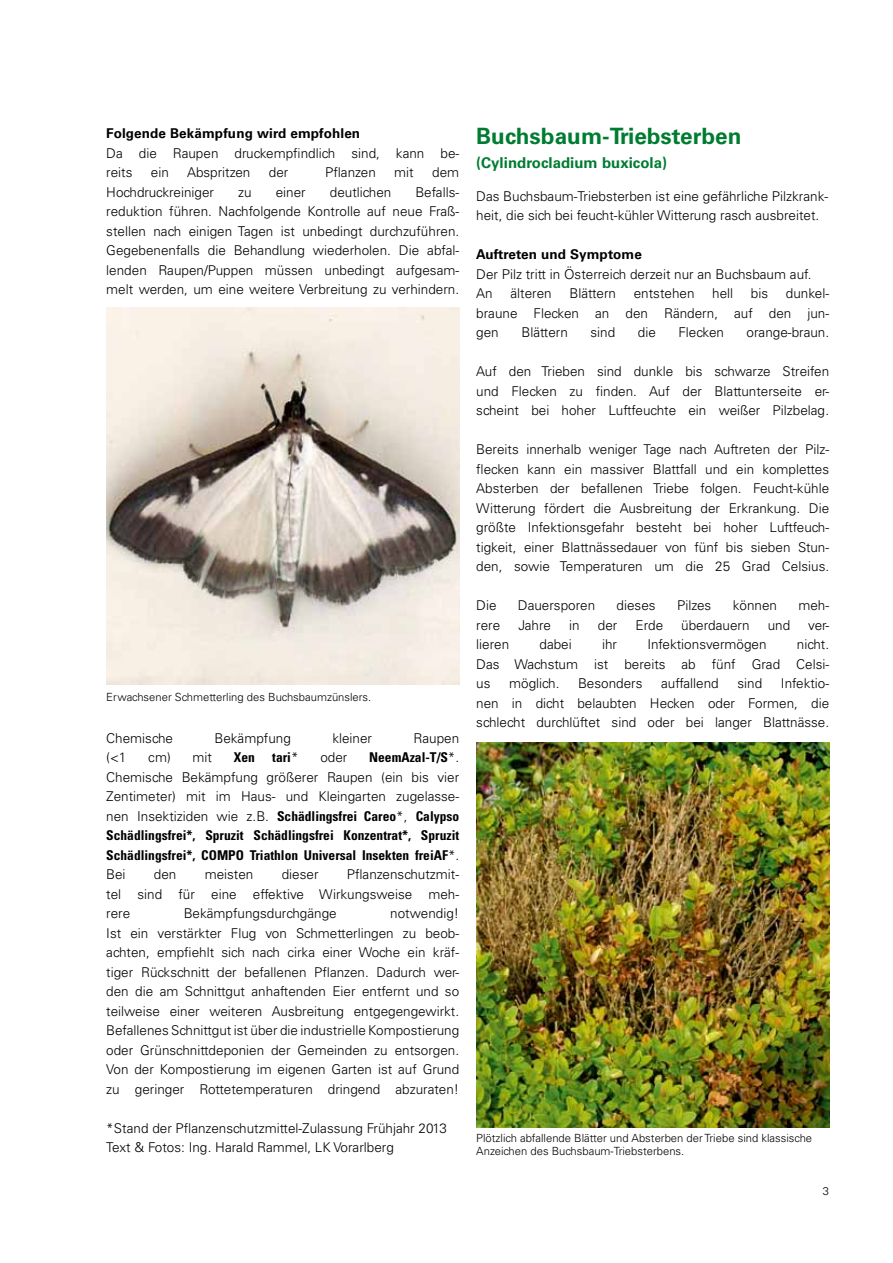
<style>
.page{position:relative;width:893px;height:1263px;background:#fff}
.page>*{position:absolute;margin:0;border:0;box-sizing:border-box;transform-origin:0 0}
.t1{font:700 22.5px "Univers LT";color:#007c31}
.t2{font:700 15px "Univers LT";color:#007c31}
.t3{font:300 13.5px/19.5px "Univers LT";color:#000;text-align:justify}
.t4{font:700 condensed 13.5px/19.5px "Univers LT";color:#000;text-align:justify}
.t5{font:700 13.5px "Univers LT";letter-spacing:.01em;color:#000}
.t6{font:300 11.25px/13.5px "Univers LT";color:#000}
.s1{font-weight:300;font-stretch:normal}
</style>
<div class="page">
<img style="left:106px;top:307px;width:353px;height:378px">
<img style="left:476px;top:742px;width:353px;height:386px">
<p class="t5" style="left:106px;top:126px;width:255px">Folgende Bekämpfung wird empfohlen</p>
<p class="t3" style="left:106px;top:143px;width:354px">Da die Raupen druckempfindlich sind, kann be&shy;reits</p>
<p class="t3" style="left:151px;top:163px;width:20px">ein</p>
<p class="t3" style="left:187px;top:163px;width:65px">Abspritzen</p>
<p class="t3" style="left:269px;top:163px;width:21px">der</p>
<p class="t3" style="left:325px;top:163px;width:52px">Pflanzen</p>
<p class="t3" style="left:394px;top:163px;width:21px">mit</p>
<p class="t3" style="left:432px;top:163px;width:29px">dem</p>
<p class="t3" style="left:106px;top:182px;width:109px">Hochdruckreiniger</p>
<p class="t3" style="left:238px;top:182px;width:15px">zu</p>
<p class="t3" style="left:276px;top:182px;width:32px">einer</p>
<p class="t3" style="left:330px;top:182px;width:63px">deutlichen</p>
<p class="t3" style="left:106px;top:182px;width:354px;text-indent:309px">Befalls&shy;reduktion führen. Nachfolgende Kontrolle auf neue Fraß&shy;stellen nach einigen Tagen ist unbedingt durchzuführen.<br>Gegebenenfalls die Behandlung wiederholen. Die abfal&shy;lenden Raupen/Puppen müssen unbedingt aufgesam&shy;melt werden, um eine weitere Verbreitung zu verhindern.</p>
<p class="t6" style="left:106px;top:690px;width:267px">Erwachsener Schmetterling des Buchsbaumzünslers.</p>
<p class="t3" style="left:106px;top:728px;width:68px">Chemische</p>
<p class="t3" style="left:215px;top:728px;width:78px">Bekämpfung</p>
<p class="t3" style="left:332px;top:728px;width:41px">kleiner</p>
<p class="t3" style="left:414px;top:728px;width:47px">Raupen</p>
<p class="t3" style="left:106px;top:748px;width:22px">(&lt;1</p>
<p class="t3" style="left:148px;top:748px;width:65px">cm) mit</p>
<p class="t4" style="left:234px;top:748px;width:23px">Xen</p>
<p class="t4" style="left:272px;top:748px;width:28px">tari<span class="s1">*</span></p>
<p class="t3" style="left:320px;top:748px;width:29px">oder</p>
<p class="t4" style="left:106px;top:748px;width:354px;text-indent:263px">NeemAzal-T/S<span class="s1">*.<br>Chemische Bekämpfung größerer Raupen (ein bis vier Zentimeter) mit im Haus- und Kleingarten zugelasse&shy;nen Insektiziden wie z.B.</span> Schädlingsfrei Careo<span class="s1">*,</span> Calypso Schädlingsfrei*, Spruzit Schädlingsfrei Konzentrat*, Spruzit Schädlingsfrei*, COMPO Triathlon Universal Insekten freiAF<span class="s1">*.<br>Bei</span></p>
<p class="t3" style="left:106px;top:865px;width:354px;text-indent:241px">Pflanzenschutzmit&shy;tel sind für eine effektive Wirkungsweise meh&shy;rere</p>
<p class="t3" style="left:154px;top:865px;width:24px">den</p>
<p class="t3" style="left:205px;top:865px;width:50px">meisten</p>
<p class="t3" style="left:282px;top:865px;width:38px">dieser</p>
<p class="t3" style="left:184px;top:904px;width:154px">Bekämpfungsdurchgänge</p>
<p class="t3" style="left:106px;top:904px;width:354px;text-indent:284px">notwendig!<br>Ist ein verstärkter Flug von Schmetterlingen zu beob&shy;achten, empfiehlt sich nach cirka einer Woche ein kräf&shy;tiger Rückschnitt der befallenen Pflanzen. Dadurch wer&shy;den die am Schnittgut anhaftenden Eier entfernt und so teilweise einer weiteren Ausbreitung entgegengewirkt.<br>Befallenes Schnittgut ist über die industrielle Kompostierung oder Grünschnittdeponien der Gemeinden zu entsorgen.<br>Von der Kompostierung im eigenen Garten ist auf Grund zu geringer Rottetemperaturen dringend abzuraten!</p>
<p class="t3" style="left:106px;top:1118px;width:342px">*Stand der Pflanzenschutzmittel-Zulassung Frühjahr 2013<br>Text &amp; Fotos: Ing. Harald Rammel, LK Vorarlberg</p>
<h1 class="t1" style="left:476px;top:123px;width:267px">Buchsbaum-Triebsterben</h1>
<p class="t2" style="left:476px;top:154px;width:192px">(Cylindrocladium buxicola)</p>
<p class="t3" style="left:476px;top:186px;width:353px">Das Buchsbaum-Triebsterben ist eine gefährliche Pilzkrank&shy;heit, die sich bei feucht-kühler Witterung rasch ausbreitet.</p>
<p class="t5" style="left:476px;top:247px;width:167px">Auftreten und Symptome</p>
<p class="t3" style="left:476px;top:264px;width:337px">Der Pilz tritt in Österreich derzeit nur an Buchsbaum auf.<br>An</p>
<p class="t3" style="left:476px;top:284px;width:354px;text-indent:310px">dunkel&shy;braune Flecken an den Rändern, auf den jun&shy;gen</p>
<p class="t3" style="left:510px;top:284px;width:43px">älteren</p>
<p class="t3" style="left:569px;top:284px;width:48px">Blättern</p>
<p class="t3" style="left:634px;top:284px;width:62px">entstehen</p>
<p class="t3" style="left:712px;top:284px;width:23px">hell</p>
<p class="t3" style="left:751px;top:284px;width:19px">bis</p>
<p class="t3" style="left:521px;top:323px;width:48px">Blättern</p>
<p class="t3" style="left:590px;top:323px;width:26px">sind</p>
<p class="t3" style="left:638px;top:323px;width:20px">die</p>
<p class="t3" style="left:678px;top:323px;width:47px">Flecken</p>
<p class="t3" style="left:747px;top:323px;width:84px">orange-braun.</p>
<p class="t3" style="left:476px;top:362px;width:354px">Auf den Trieben sind dunkle bis schwarze Streifen und Flecken zu finden. Auf der Blattunterseite er&shy;scheint bei hoher Luftfeuchte ein weißer Pilzbelag.</p>
<p class="t3" style="left:476px;top:440px;width:354px">Bereits innerhalb weniger Tage nach Auftreten der Pilz&shy;flecken kann ein massiver Blattfall und ein komplettes Absterben der befallenen Triebe folgen. Feucht-kühle Witterung fördert die Ausbreitung der Erkrankung. Die größte Infektionsgefahr besteht bei hoher Luftfeuch&shy;tigkeit, einer Blattnässedauer von fünf bis sieben Stun&shy;den, sowie Temperaturen um die 25 Grad Celsius.</p>
<p class="t3" style="left:476px;top:596px;width:22px">Die</p>
<p class="t3" style="left:518px;top:596px;width:79px">Dauersporen</p>
<p class="t3" style="left:617px;top:596px;width:41px">dieses</p>
<p class="t3" style="left:677px;top:596px;width:36px">Pilzes</p>
<p class="t3" style="left:733px;top:596px;width:46px">können</p>
<p class="t3" style="left:798px;top:596px;width:32px">meh-</p>
<p class="t3" style="left:476px;top:615px;width:26px">rere</p>
<p class="t3" style="left:518px;top:615px;width:34px">Jahre</p>
<p class="t3" style="left:569px;top:615px;width:12px">in</p>
<p class="t3" style="left:598px;top:615px;width:21px">der</p>
<p class="t3" style="left:635px;top:615px;width:29px">Erde</p>
<p class="t3" style="left:681px;top:615px;width:70px">überdauern</p>
<p class="t3" style="left:768px;top:615px;width:24px">und</p>
<p class="t3" style="left:808px;top:615px;width:22px">ver-</p>
<p class="t3" style="left:476px;top:635px;width:35px">lieren</p>
<p class="t3" style="left:539px;top:635px;width:34px">dabei</p>
<p class="t3" style="left:602px;top:635px;width:16px">ihr</p>
<p class="t3" style="left:647px;top:635px;width:121px">Infektionsvermögen</p>
<p class="t3" style="left:476px;top:635px;width:354px;text-indent:321px">nicht.<br>Das Wachstum ist bereits ab fünf Grad Celsi&shy;us</p>
<p class="t3" style="left:476px;top:674px;width:354px;text-indent:305px">Infektio&shy;nen in dicht belaubten Hecken oder Formen, die schlecht durchlüftet sind oder bei langer Blattnässe.</p>
<p class="t3" style="left:509px;top:674px;width:52px">möglich.</p>
<p class="t3" style="left:578px;top:674px;width:66px">Besonders</p>
<p class="t3" style="left:661px;top:674px;width:59px">auffallend</p>
<p class="t3" style="left:737px;top:674px;width:26px">sind</p>
<p class="t6" style="left:476px;top:1131px;width:337px">Plötzlich abfallende Blätter und Absterben der Triebe sind klassische<br>Anzeichen des Buchsbaum-Triebsterbens.</p>
<p class="t6" style="left:823px;top:1184px;width:8px">3</p>
</div>
